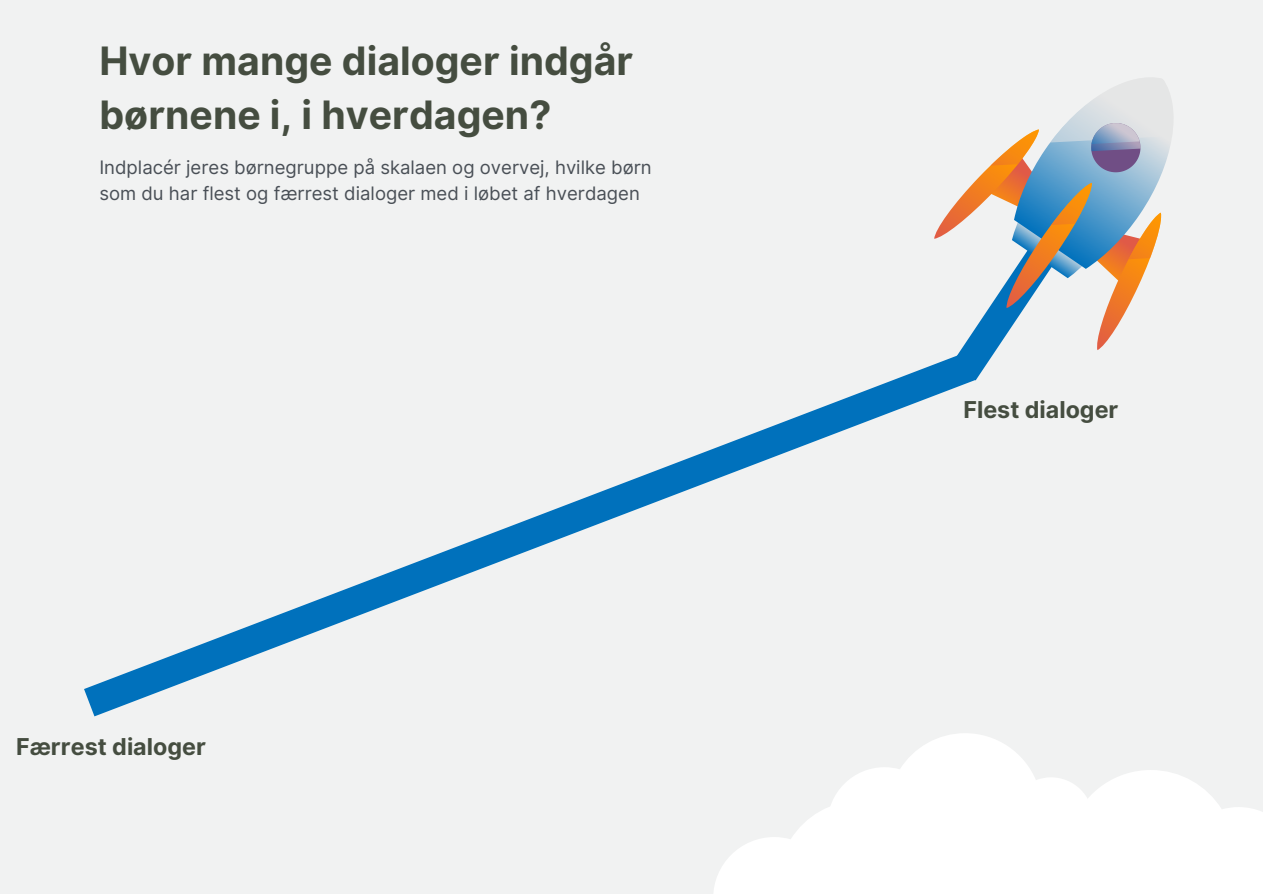
<style>
.page{position:relative;width:1263px;height:894px;background:#fff}
.page>*{position:absolute;margin:0;border:0;box-sizing:border-box;transform-origin:0 0}
.t1{font:700 39.15px/54px "Inter";color:#454d40}
.t2{font:700 23.25px "Inter";color:#454d40}
.t3{font:18.6px/25.8px "Inter";color:#494f56}
</style>
<div class="page">
<div style="left:0;top:0;width:1263px;height:893px;background:#f1f2f2"></div>
<svg style="left:84px;top:368px;width:839px;height:349px"></svg>
<svg style="left:923px;top:78px;width:250px;height:322px"></svg>
<svg style="left:874px;top:733px;width:155px;height:36px;fill:#fff"></svg>
<svg style="left:714px;top:769px;width:549px;height:124px"></svg>
<p class="t1" style="left:99px;top:33px;width:535px">Hvor mange dialoger indgår børnene i, i hverdagen?</p>
<p class="t3" style="left:99px;top:154px;width:554px">Indplacér jeres børnegruppe på skalaen og overvej, hvilke børn som du har flest og færrest dialoger med i løbet af hverdagen</p>
<p class="t2" style="left:16px;top:732px;width:191px">Færrest dialoger</p>
<p class="t2" style="left:963px;top:395px;width:156px">Flest dialoger</p>
</div>
